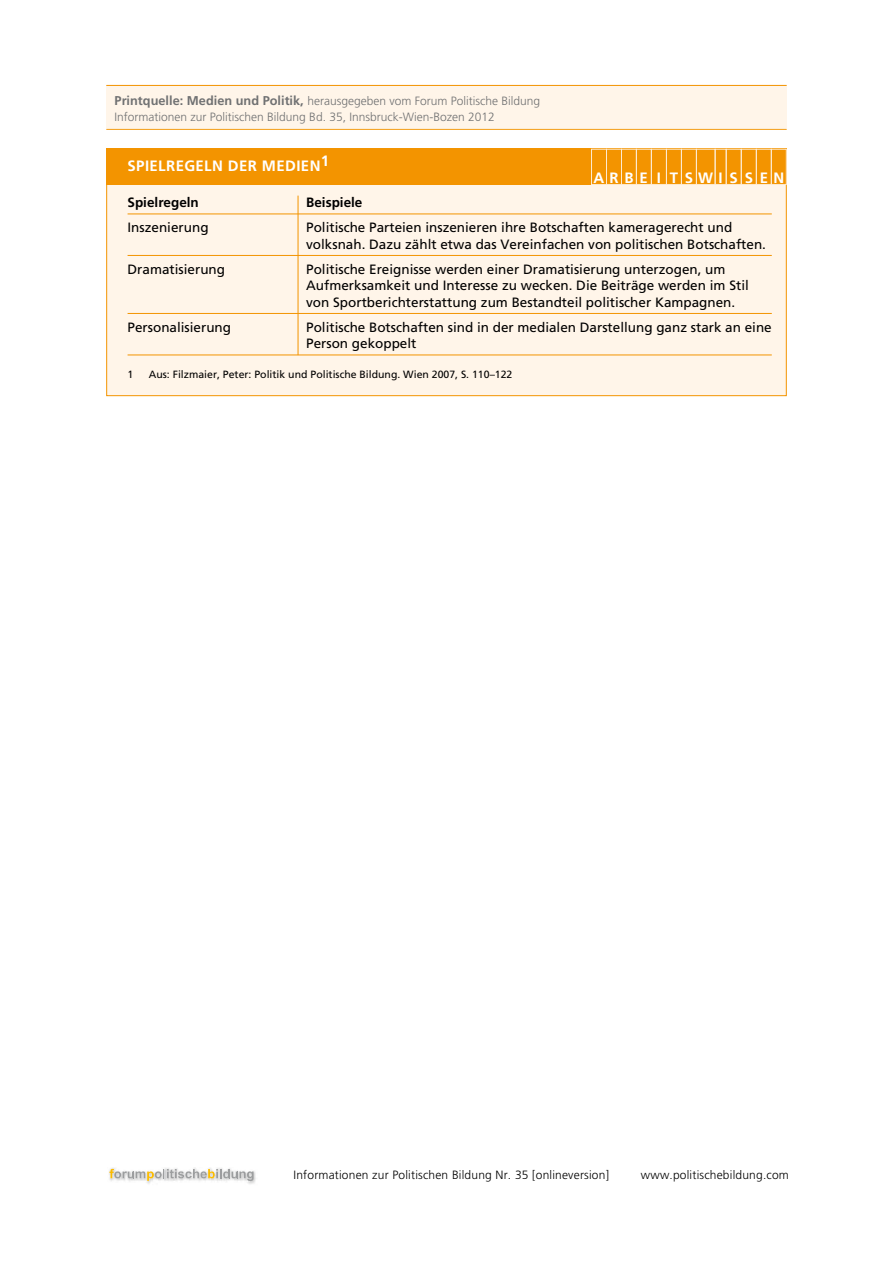
<style>
.page{position:relative;width:893px;height:1263px;background:#fff}
.page>*{position:absolute;margin:0;border:0;box-sizing:border-box;transform-origin:0 0}
.t1{font:700 15px "Frutiger";letter-spacing:.025em;color:#fff}
.t2{font:700 15px "Frutiger";letter-spacing:.395em;color:#fff}
.t3{font:13.5px/16.5px "Frutiger";color:#000}
.t4{font:700 13.5px "Frutiger";color:#000}
.t5{font:300 12px/15.5px "Frutiger";color:#707172}
.t6{font:300 12px "Frutiger";letter-spacing:.015em;color:#000}
.t7{font:10.5px "Frutiger";color:#000}
.s1{font-weight:700;font-size:12.75px}
</style>
<div class="page">
<img style="left:248px;top:1171px;width:8px;height:13px">
<svg style="left:109px;top:1168px;width:145px;height:15px"></svg>
<div style="left:106px;top:85px;width:681px;height:43px;background:#fff5e9"></div>
<hr style="left:106px;top:129px;width:681px;height:1px;background:#f39400">
<hr style="left:106px;top:85px;width:681px;height:1px;background:#f39400">
<div style="left:106px;top:149px;width:681px;height:247px;background:#fff5e9;border:1px solid #f39400"></div>
<div style="left:106px;top:149px;width:681px;height:36px;background:#f39400"></div>
<div style="left:591px;top:149px;width:16px;height:36px;border:1px solid #feebd2"></div>
<div style="left:606px;top:149px;width:16px;height:36px;border:1px solid #feebd2"></div>
<div style="left:621px;top:149px;width:16px;height:36px;border:1px solid #feebd2"></div>
<div style="left:636px;top:149px;width:16px;height:36px;border:1px solid #feebd2"></div>
<div style="left:651px;top:149px;width:16px;height:36px;border:1px solid #feebd2"></div>
<div style="left:666px;top:149px;width:16px;height:36px;border:1px solid #feebd2"></div>
<div style="left:681px;top:149px;width:16px;height:36px;border:1px solid #feebd2"></div>
<div style="left:726px;top:149px;width:16px;height:36px;border:1px solid #feebd2"></div>
<div style="left:741px;top:149px;width:16px;height:36px;border:1px solid #feebd2"></div>
<div style="left:756px;top:149px;width:16px;height:36px;border:1px solid #feebd2"></div>
<div style="left:771px;top:149px;width:16px;height:36px;border:1px solid #feebd2"></div>
<div style="left:696px;top:149px;width:20px;height:36px;border:1px solid #feebd2"></div>
<hr style="left:128px;top:214px;width:644px;height:1px;background:#f39400">
<hr style="left:128px;top:255px;width:644px;height:1px;background:#f39400">
<hr style="left:128px;top:313px;width:644px;height:1px;background:#f39400">
<hr style="left:128px;top:355px;width:644px;height:1px;background:#f39400">
<hr style="left:298px;top:196px;width:1px;height:159px;background:#f39400">
<p class="t5" style="left:115px;top:93px;width:427px"><span class="s1">Printquelle: Medien und Politik,</span> herausgegeben vom Forum Politische Bildung<br>Informationen zur Politischen Bildung Bd. 35, Innsbruck-Wien-Bozen 2012</p>
<p class="t1" style="left:128px;top:157px;width:203px">SPIELREGELN DER MEDIEN1</p>
<p class="t2" style="left:594px;top:169px;width:192px">ARBE I TSWISSEN</p>
<p class="t4" style="left:128px;top:195px;width:73px">Spielregeln</p>
<p class="t4" style="left:306px;top:195px;width:58px">Beispiele</p>
<p class="t3" style="left:128px;top:219px;width:83px">Inszenierung</p>
<p class="t3" style="left:306px;top:219px;width:461px">Politische Parteien inszenieren ihre Botschaften kameragerecht und volksnah. Dazu zählt etwa das Vereinfachen von politischen Botschaften.</p>
<p class="t3" style="left:128px;top:261px;width:99px">Dramatisierung</p>
<p class="t3" style="left:306px;top:261px;width:444px">Politische Ereignisse werden einer Dramatisierung unterzogen, um<br>Aufmerksamkeit und Interesse zu wecken. Die Beiträge werden im Stil von Sportberichterstattung zum Bestandteil politischer Kampagnen.</p>
<p class="t3" style="left:128px;top:319px;width:105px">Personalisierung</p>
<p class="t3" style="left:306px;top:319px;width:467px">Politische Botschaften sind in der medialen Darstellung ganz stark an eine<br>Person gekoppelt</p>
<p class="t7" style="left:128px;top:368px;width:7px">1</p>
<p class="t7" style="left:149px;top:368px;width:365px">Aus: Filzmaier, Peter: Politik und Politische Bildung. Wien 2007, S. 110–122</p>
<p class="t6" style="left:294px;top:1168px;width:317px">Informationen zur Politischen Bildung Nr. 35 [onlineversion]</p>
<p class="t6" style="left:641px;top:1168px;width:149px">www.politischebildung.com</p>
</div>
